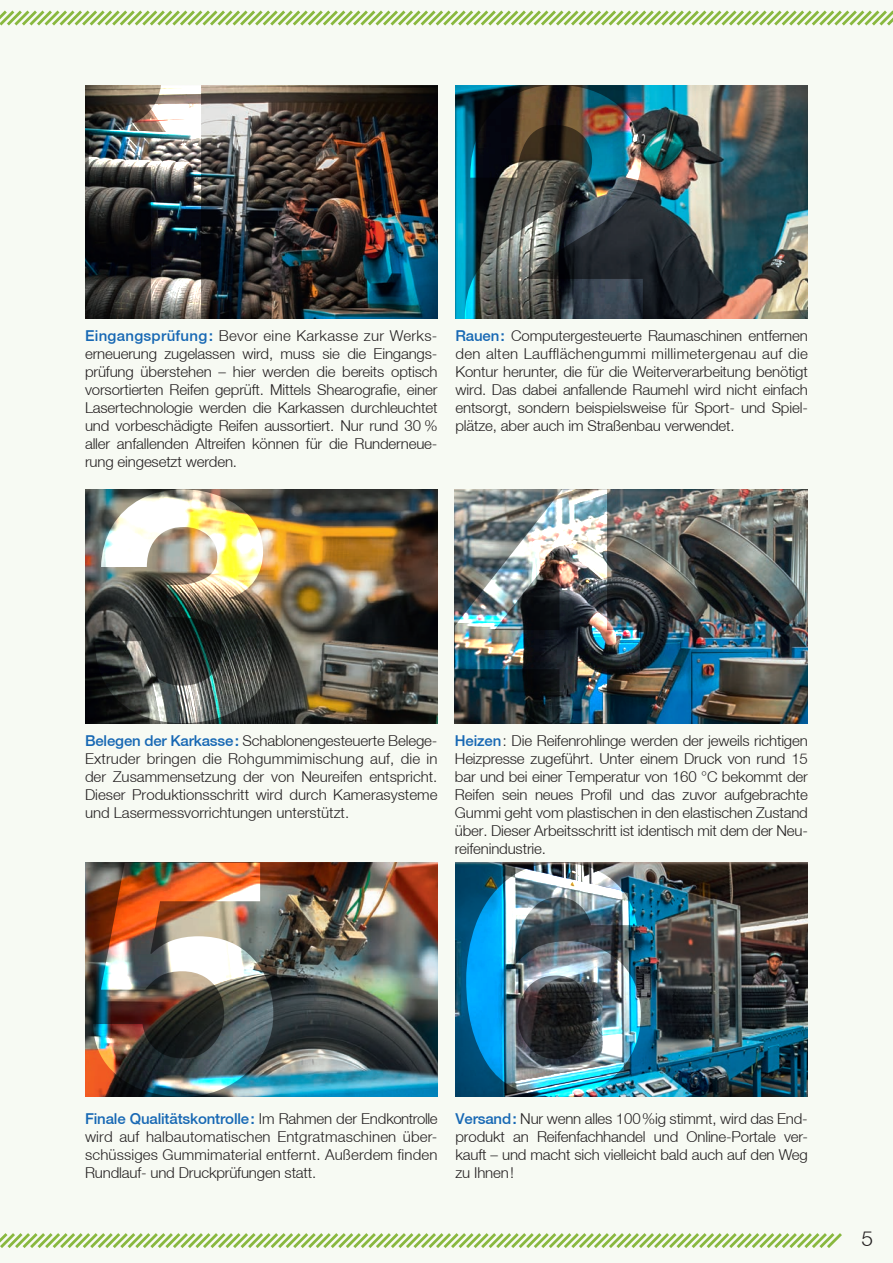
<style>
.page{position:relative;width:893px;height:1263px;background:#f7faf3}
.page>*{position:absolute;margin:0;border:0;box-sizing:border-box;transform-origin:0 0}
.t1{font:21px "Helve Neu Lig Revised";color:#231f20}
.t2{font:15px/18px "Helve Neu Lig Revised";letter-spacing:-.01em;color:#231f20;text-align:justify}
.t3{font:15px "Helve Neu Med Revised";letter-spacing:-.01em;color:#1768b4}
.s1{font-family:"Helve Neu Med Revised";color:#1768b4}
.s2{font-family:"Helve Neu Lig Revised";color:#231f20}
</style>
<div class="page">
<svg style="left:0;top:1233px;width:842px;height:15px"></svg>
<svg style="left:0;top:10px;width:893px;height:16px"></svg>
<img style="left:85px;top:85px;width:352px;height:234px">
<img style="left:89px;top:85px;width:112px;height:234px">
<img style="left:85px;top:489px;width:352px;height:234px">
<img style="left:95px;top:489px;width:177px;height:234px">
<img style="left:640px;top:489px;width:167px;height:234px">
<img style="left:455px;top:489px;width:185px;height:234px">
<img style="left:85px;top:863px;width:352px;height:234px">
<img style="left:93px;top:863px;width:180px;height:234px">
<img style="left:455px;top:863px;width:353px;height:234px">
<img style="left:466px;top:863px;width:175px;height:234px">
<img style="left:455px;top:85px;width:353px;height:234px">
<img style="left:465px;top:85px;width:178px;height:234px">
<p class="t2" style="left:85px;top:326px;width:354px;text-align:left"><span class="s1">Eingangsprüfung:</span> Bevor eine Karkasse zur Werks&shy;erneuerung zugelassen wird, muss sie die Eingangs&shy;prüfung überstehen – hier werden die bereits optisch vorsortierten Reifen geprüft. Mittels Shearografie, einer Lasertechnologie werden die Karkassen durchleuchtet und vorbeschädigte Reifen aussortiert. Nur rund 30% aller anfallenden Altreifen können für die Runderneue&shy;rung eingesetzt werden.</p>
<p class="t2" style="left:455px;top:326px;width:354px"><span class="s1">Rauen:</span> Computergesteuerte Raumaschinen entfernen den alten Laufflächengummi millimetergenau auf die Kontur herunter, die für die Weiterverarbeitung benötigt wird. Das dabei anfallende Raumehl wird nicht einfach entsorgt, sondern beispielsweise für Sport- und Spiel&shy;plätze, aber auch im Straßenbau verwendet.</p>
<p class="t2" style="left:85px;top:731px;width:354px"><span class="s1">Belegen der Karkasse:</span> Schablonengesteuerte Belege-Extruder bringen die Rohgummimischung auf, die in der Zusammensetzung der von Neureifen entspricht.<br>Dieser Produktionsschritt wird durch Kamerasysteme und Lasermessvorrichtungen unterstützt.</p>
<p class="t2" style="left:455px;top:731px;width:355px"><span class="s1">Heizen</span>: Die Reifenrohlinge werden der jeweils richtigen Heizpresse zugeführt. Unter einem Druck von rund 15 bar und bei einer Temperatur von 160 °C bekommt der Reifen sein neues Profil und das zuvor aufgebrachte Gummi geht vom plastischen in den elastischen Zustand über. Dieser Arbeitsschritt ist identisch mit dem der Neu&shy;reifenindustrie.</p>
<p class="t3" style="left:85px;top:1110px;width:354px">Finale Qualitätskontrolle: <span class="s2">Im Rahmen der Endkontrolle</span></p>
<p class="t2" style="left:85px;top:1127px;width:354px">wird auf halbautomatischen Entgratmaschinen über&shy;schüssiges Gummimaterial entfernt. Außerdem finden Rundlauf- und Druckprüfungen statt.</p>
<p class="t2" style="left:455px;top:1109px;width:354px"><span class="s1">Versand:</span> Nur wenn alles 100%ig stimmt, wird das End&shy;produkt an Reifenfachhandel und Online-Portale ver&shy;kauft – und macht sich vielleicht bald auch auf den Weg zu Ihnen!</p>
<h1 class="t1" style="left:862px;top:1226px;width:13px">5</h1>
</div>
